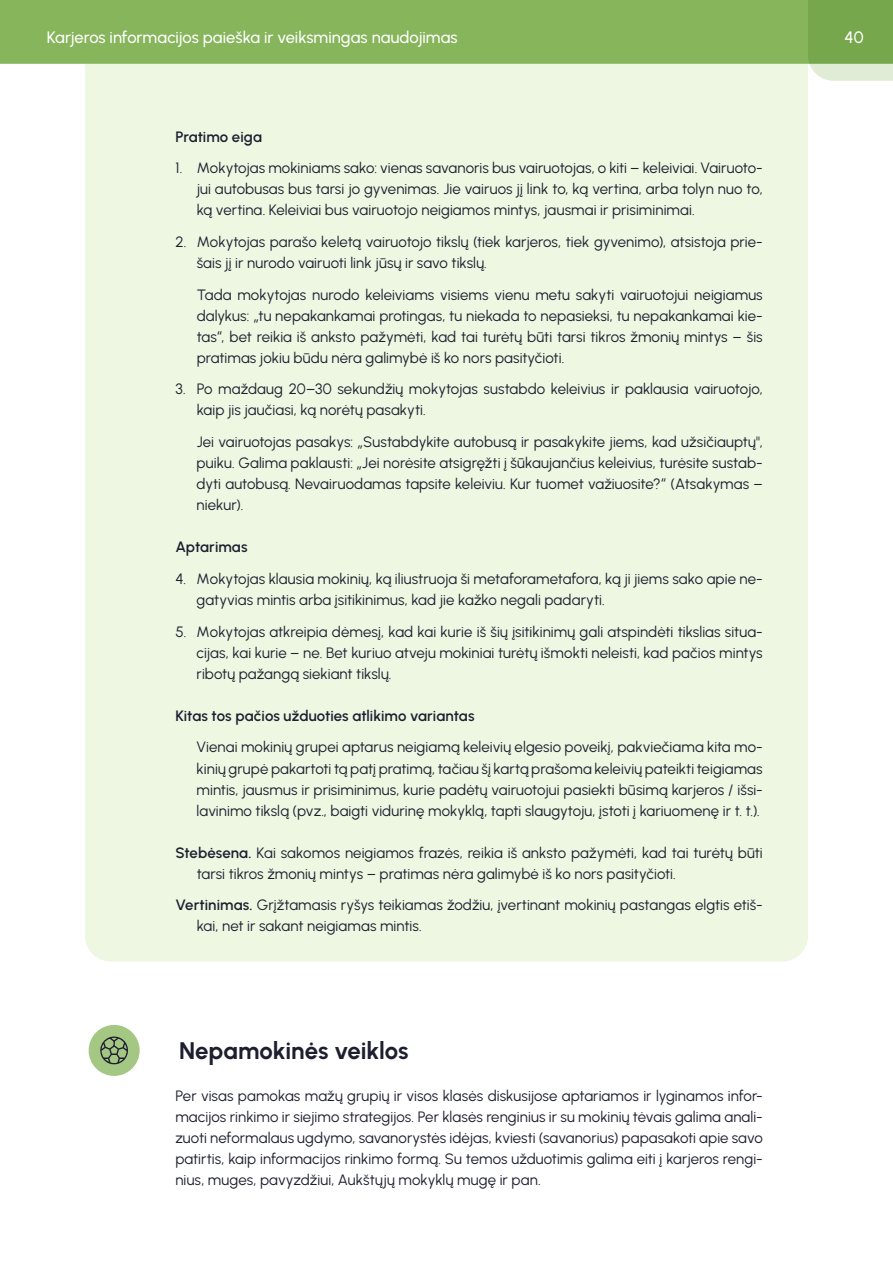
<style>
.page{position:relative;width:893px;height:1263px;background:#fff}
.page>*{position:absolute;margin:0;border:0;box-sizing:border-box;transform-origin:0 0}
.t1{font:700 24px "Urbanist";letter-spacing:-.005em;color:#1d1f2f}
.t2{font:500 16.5px "Urbanist";color:#fff}
.t3{font:15px/21px "Urbanist";letter-spacing:.005em;color:#1d1f2f;text-align:justify}
.t4{font:600 15px "Urbanist";letter-spacing:.005em;color:#1d1f2f}
.s1{font-family:"Segoe UI"}
.s2{font-weight:600}
</style>
<div class="page">
<div style="left:85px;top:64px;width:723px;height:897px;background:#edf7e2"></div>
<div style="left:89px;top:1025px;width:51px;height:51px;background:#a5c784;border-radius:50%"></div>
<svg style="left:100px;top:1036px;width:28px;height:28px"></svg>
<div style="left:0;top:0;width:808px;height:64px;background:#87b55b"></div>
<svg style="left:808px;top:0;width:85px;height:81px;background:#8eb66a"></svg>
<p class="t2" style="left:47px;top:26px;width:412px">Karjeros informacijos paieška ir veiksmingas naudojimas</p>
<p class="t2" style="left:845px;top:26px;width:20px">40</p>
<p class="t4" style="left:175px;top:126px;width:88px">Pratimo eiga</p>
<p class="t3" style="left:197px;top:157px;width:568px;text-indent:-21px">1. Mokytojas mokiniams sako: vienas savanoris bus vairuotojas, o kiti – keleiviai. Vairuoto&shy;jui autobusas bus tarsi jo gyvenimas. Jie vairuos jį link to, ką vertina, arba tolyn nuo to, ką vertina. Keleiviai bus vairuotojo neigiamos mintys, jausmai ir prisiminimai.</p>
<p class="t3" style="left:197px;top:231px;width:568px;text-indent:-21px">2. Mokytojas parašo keletą vairuotojo tikslų (tiek karjeros, tiek gyvenimo), atsistoja prie&shy;šais jį ir nurodo vairuoti link jūsų ir savo tikslų.</p>
<p class="t3" style="left:197px;top:284px;width:568px">Tada mokytojas nurodo keleiviams visiems vienu metu sakyti vairuotojui neigiamus dalykus: <span class="s1">„</span>tu nepakankamai protingas, tu niekada to nepasieksi, tu nepakankamai kie&shy;tas<span class="s1">“</span>, bet reikia iš anksto pažymėti, kad tai turėtų būti tarsi tikros žmonių mintys – šis pratimas jokiu būdu nėra galimybė iš ko nors pasityčioti.</p>
<p class="t3" style="left:197px;top:378px;width:568px;text-indent:-21px">3. Po maždaug 20–30 sekundžių mokytojas sustabdo keleivius ir paklausia vairuotojo, kaip jis jaučiasi, ką norėtų pasakyti.</p>
<p class="t3" style="left:197px;top:431px;width:568px">Jei vairuotojas pasakys: <span class="s1">„</span>Sustabdykite autobusą ir pasakykite jiems, kad užsičiauptų", puiku. Galima paklausti: <span class="s1">„</span>Jei norėsite atsigręžti į šūkaujančius keleivius, turėsite sustab&shy;dyti autobusą. Nevairuodamas tapsite keleiviu. Kur tuomet važiuosite?<span class="s1">“</span> (Atsakymas – niekur).</p>
<p class="t4" style="left:175px;top:537px;width:74px">Aptarimas</p>
<p class="t3" style="left:197px;top:568px;width:568px;text-indent:-21px">4. Mokytojas klausia mokinių, ką iliustruoja ši metaforametafora, ką ji jiems sako apie ne&shy;gatyvias mintis arba įsitikinimus, kad jie kažko negali padaryti.</p>
<p class="t3" style="left:197px;top:620px;width:568px;text-indent:-21px">5. Mokytojas atkreipia dėmesį, kad kai kurie iš šių įsitikinimų gali atspindėti tikslias situa&shy;cijas, kai kurie – ne. Bet kuriuo atveju mokiniai turėtų išmokti neleisti, kad pačios mintys ribotų pažangą siekiant tikslų.</p>
<p class="t4" style="left:175px;top:705px;width:301px">Kitas tos pačios užduoties atlikimo variantas</p>
<p class="t3" style="left:197px;top:736px;width:568px">Vienai mokinių grupei aptarus neigiamą keleivių elgesio poveikį, pakviečiama kita mo&shy;kinių grupė pakartoti tą patį pratimą, tačiau šį kartą prašoma keleivių pateikti teigiamas mintis, jausmus ir prisiminimus, kurie padėtų vairuotojui pasiekti būsimą karjeros / išsi&shy;lavinimo tikslą (pvz., baigti vidurinę mokyklą, tapti slaugytoju, įstoti į kariuomenę ir t. t.).</p>
<p class="t3" style="left:197px;top:841px;width:568px;text-indent:-21px"><span class="s2">Stebėsena.</span> Kai sakomos neigiamos frazės, reikia iš anksto pažymėti, kad tai turėtų būti tarsi tikros žmonių mintys – pratimas nėra galimybė iš ko nors pasityčioti.</p>
<p class="t3" style="left:197px;top:894px;width:568px;text-indent:-21px"><span class="s2">Vertinimas.</span> Grįžtamasis ryšys teikiamas žodžiu, įvertinant mokinių pastangas elgtis etiš&shy;kai, net ir sakant neigiamas mintis.</p>
<h1 class="t1" style="left:179px;top:1034px;width:231px">Nepamokinės veiklos</h1>
<p class="t3" style="left:175px;top:1085px;width:589px">Per visas pamokas mažų grupių ir visos klasės diskusijose aptariamos ir lyginamos infor&shy;macijos rinkimo ir siejimo strategijos. Per klasės renginius ir su mokinių tėvais galima anali&shy;zuoti neformalaus ugdymo, savanorystės idėjas, kviesti (savanorius) papasakoti apie savo patirtis, kaip informacijos rinkimo formą. Su temos užduotimis galima eiti į karjeros rengi&shy;nius, muges, pavyzdžiui, Aukštųjų mokyklų mugę ir pan.</p>
</div>
